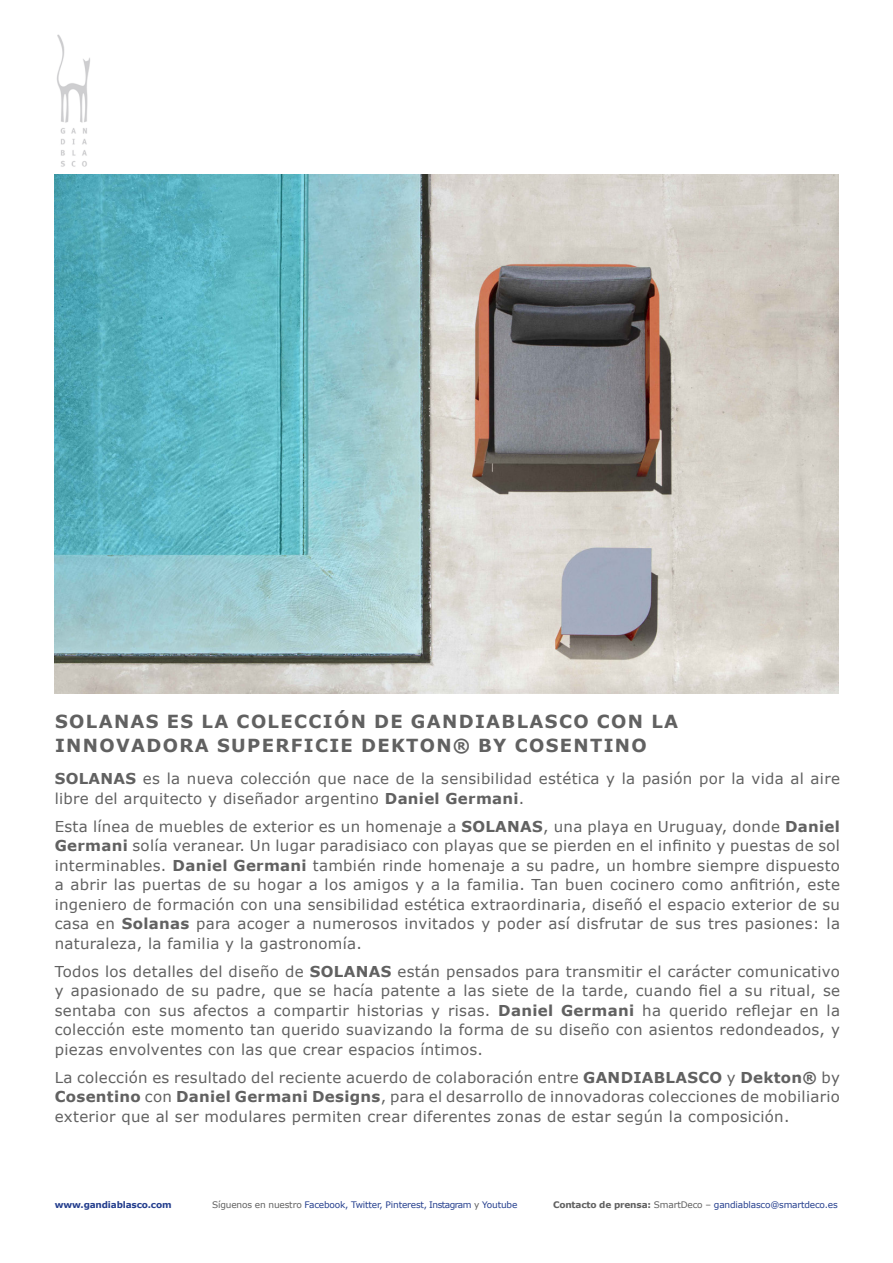
<style>
.page{position:relative;width:893px;height:1263px;background:#fff}
.page>*{position:absolute;margin:0;border:0;box-sizing:border-box;transform-origin:0 0}
.t1{font:700 18px "Verdana";letter-spacing:.075em;color:#616161}
.t2{font:15px/19.5px "Verdana";letter-spacing:.02em;color:#616161;text-align:justify}
.t3{font:9px "Verdana";letter-spacing:-.02em;color:#253f8e}
.t4{font:700 9px "Verdana";letter-spacing:-.02em;color:#253f8e}
.s1{font-weight:700}
.s2{color:#616161}
.s3{font-weight:700;color:#616161}
</style>
<div class="page">
<img style="left:54px;top:175px;width:785px;height:518px">
<img style="left:57px;top:34px;width:33px;height:133px">
<p class="t1" style="left:55px;top:709px;width:625px">SOLANAS ES LA COLECCIÓN DE GANDIABLASCO CON LA</p>
<p class="t1" style="left:55px;top:733px;width:593px">INNOVADORA SUPERFICIE DEKTON® BY COSENTINO</p>
<p class="t2" style="left:55px;top:769px;width:787px"><span class="s1">SOLANAS</span> es la nueva colección que nace de la sensibilidad estética y la pasión por la vida al aire libre del arquitecto y diseñador argentino <span class="s1">Daniel Germani</span>.</p>
<p class="t2" style="left:55px;top:816px;width:787px">Esta línea de muebles de exterior es un homenaje a <span class="s1">SOLANAS</span>, una playa en Uruguay, donde <span class="s1">Daniel Germani</span> solía veranear. Un lugar paradisiaco con playas que se pierden en el infinito y puestas de sol interminables. <span class="s1">Daniel Germani</span> también rinde homenaje a su padre, un hombre siempre dispuesto a abrir las puertas de su hogar a los amigos y a la familia. Tan buen cocinero como anfitrión, este ingeniero de formación con una sensibilidad estética extraordinaria, diseñó el espacio exterior de su casa en <span class="s1">Solanas</span> para acoger a numerosos invitados y poder así disfrutar de sus tres pasiones: la naturaleza, la familia y la gastronomía.</p>
<p class="t2" style="left:55px;top:961px;width:787px">Todos los detalles del diseño de <span class="s1">SOLANAS</span> están pensados para transmitir el carácter comunicativo y apasionado de su padre, que se hacía patente a las siete de la tarde, cuando fiel a su ritual, se sentaba con sus afectos a compartir historias y risas. <span class="s1">Daniel Germani</span> ha querido reflejar en la colección este momento tan querido suavizando la forma de su diseño con asientos redondeados, y piezas envolventes con las que crear espacios íntimos.</p>
<p class="t2" style="left:55px;top:1067px;width:787px">La colección es resultado del reciente acuerdo de colaboración entre <span class="s1">GANDIABLASCO</span> y <span class="s1">Dekton®</span> by <span class="s1">Cosentino</span> con <span class="s1">Daniel Germani Designs</span>, para el desarrollo de innovadoras colecciones de mobiliario exterior que al ser modulares permiten crear diferentes zonas de estar según la composición.</p>
<p class="t4" style="left:55px;top:1198px;width:118px">www.gandiablasco.com</p>
<p class="t3" style="left:212px;top:1198px;width:307px"><span class="s2">Síguenos en nuestro</span> Facebook, Twitter, Pinterest, Instagram <span class="s2">y</span> Youtube</p>
<p class="t3" style="left:553px;top:1198px;width:286px"><span class="s3">Contacto de prensa:</span> <span class="s2">SmartDeco –</span> gandiablasco@smartdeco.es</p>
</div>
